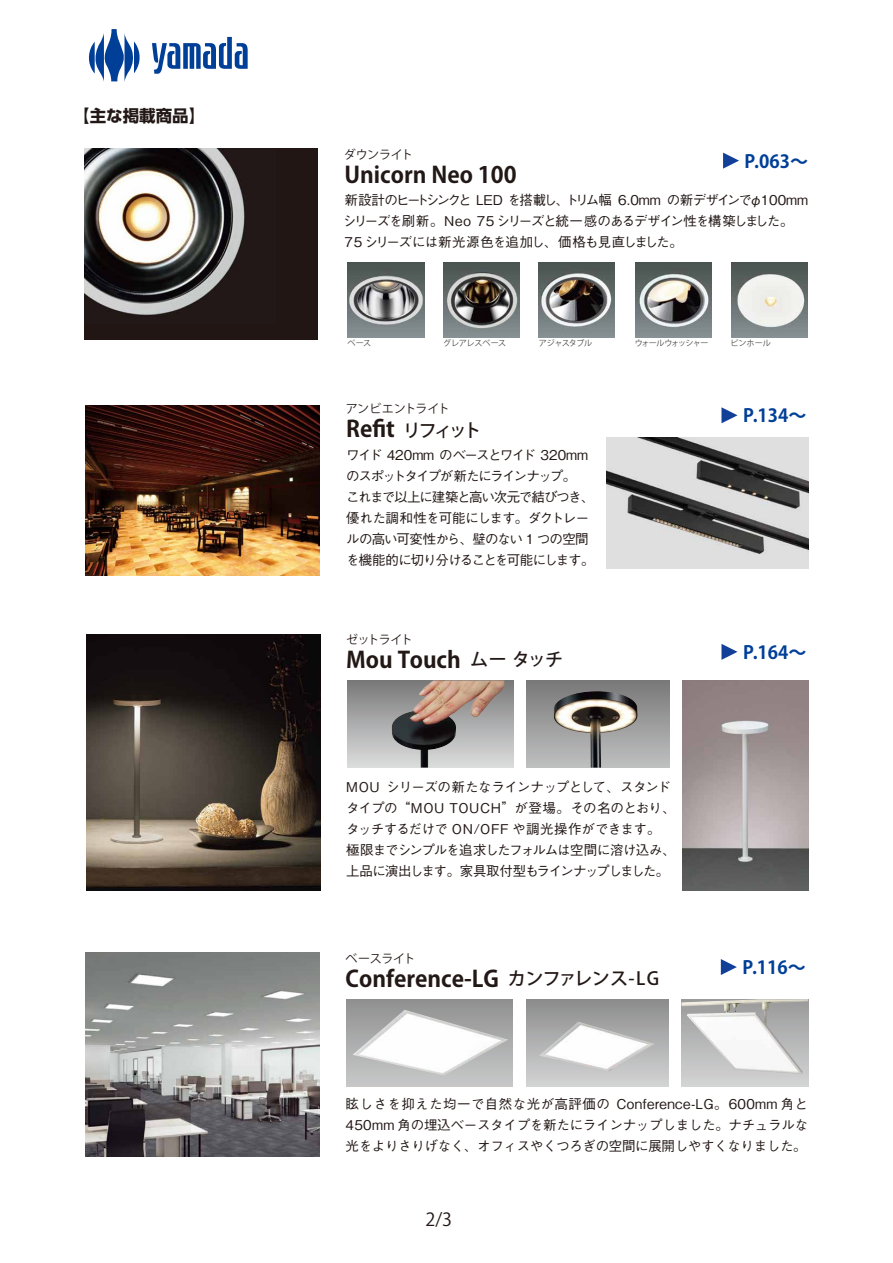
<style>
.page{position:relative;width:893px;height:1263px;background:#fff}
.page>*{position:absolute;margin:0;border:0;box-sizing:border-box;transform-origin:0 0}
.t1{font:700 22.5px "Koz Go Pr 6 N";color:#221815}
.t2{font:700 18px "Koz Go Pr 6 N";color:#003f98}
.t3{font:18px "Koz Go Pr 6 N";color:#221815}
.t4{font:700 16.5px "UD Shin Go Pro";color:#221815}
.t5{font:500 13.5px/21px "Gothic BBB Pro";letter-spacing:-.055em;color:#221815}
.t6{font:500 13.5px/21px "Gothic BBB Pro";letter-spacing:-.085em;color:#221815}
.t7{font:500 13.5px/21px "Gothic BBB Pro";letter-spacing:-.09em;color:#221815}
.t8{font:12px "Koz Go Pr 6 N";letter-spacing:-.03em;color:#221815}
.t9{font:8.1px "Koz Go Pr 6 N";letter-spacing:-.06em;color:#4c4948}
.t10{font:8.1px "Koz Go Pr 6 N";letter-spacing:-.08em;color:#4c4948}
.t11{font:8.1px "Koz Go Pr 6 N";letter-spacing:-.03em;color:#4c4948}
.s1{font-weight:500;font-size:18px}
</style>
<div class="page">
<svg style="left:88px;top:29px;width:52px;height:53px"></svg>
<svg style="left:152px;top:37px;width:96px;height:37px"></svg>
<svg style="left:723px;top:153px;width:16px;height:16px"></svg>
<div style="left:85px;top:148px;width:233px;height:192px;background:#211614"></div>
<img style="left:85px;top:148px;width:160px;height:168px">
<img style="left:348px;top:262px;width:76px;height:75px">
<img style="left:443px;top:262px;width:77px;height:75px">
<img style="left:538px;top:262px;width:77px;height:75px">
<img style="left:635px;top:262px;width:77px;height:75px">
<img style="left:731px;top:262px;width:77px;height:75px">
<img style="left:86px;top:635px;width:234px;height:255px">
<div style="left:347px;top:680px;width:167px;height:87px;background:linear-gradient(to bottom,#79797a,#dddede)"></div>
<img style="left:392px;top:680px;width:112px;height:87px">
<div style="left:527px;top:680px;width:142px;height:87px;background:linear-gradient(to bottom,#797879,#bebfc0)"></div>
<img style="left:554px;top:691px;width:84px;height:76px">
<img style="left:682px;top:680px;width:127px;height:210px">
<svg style="left:721px;top:644px;width:16px;height:16px"></svg>
<img style="left:86px;top:406px;width:234px;height:170px">
<svg style="left:721px;top:407px;width:16px;height:16px"></svg>
<img style="left:606px;top:438px;width:202px;height:131px">
<img style="left:85px;top:952px;width:234px;height:204px">
<div style="left:347px;top:999px;width:166px;height:87px;background:linear-gradient(to bottom,#909091,#c8c8c9)"></div>
<img style="left:352px;top:1009px;width:156px;height:66px">
<div style="left:526px;top:999px;width:142px;height:87px;background:linear-gradient(to bottom,#8c8c8d,#d3d4d5)"></div>
<img style="left:539px;top:1021px;width:116px;height:51px">
<div style="left:681px;top:999px;width:127px;height:87px;background:#cfd0d0"></div>
<img style="left:681px;top:999px;width:127px;height:75px">
<svg style="left:721px;top:959px;width:16px;height:16px"></svg>
<p class="t4" style="left:73px;top:102px;width:133px">【主な掲載商品】</p>
<p class="t8" style="left:344px;top:148px;width:71px">ダウンライト</p>
<h2 class="t2" style="left:745px;top:151px;width:65px">P.063～</h2>
<h1 class="t1" style="left:344px;top:162px;width:174px">Unicorn Neo 100</h1>
<p class="t7" style="left:343px;top:188px;width:467px">新設計のヒートシンクと LED を搭載し、トリム幅 6.0mm の新デザインでφ100mmシリーズを刷新。Neo 75 シリーズと統一感のあるデザイン性を構築しました。<br>75 シリーズには新光源色を追加し、価格も見直しました。</p>
<p class="t9" style="left:348px;top:338px;width:25px">ベース</p>
<p class="t11" style="left:443px;top:338px;width:65px">グレアレスベース</p>
<p class="t9" style="left:539px;top:338px;width:55px">アジャスタブル</p>
<p class="t10" style="left:635px;top:338px;width:75px">ウォールウォッシャー</p>
<p class="t9" style="left:730px;top:338px;width:42px">ピンホール</p>
<p class="t8" style="left:346px;top:401px;width:105px">アンビエントライト</p>
<h1 class="t1" style="left:346px;top:416px;width:137px">Refit <span class="s1">リフィット</span></h1>
<p class="t6" style="left:346px;top:443px;width:250px">ワイド 420mm のベースとワイド 320mmのスポットタイプが新たにラインナップ。<br>これまで以上に建築と高い次元で結びつき、優れた調和性を可能にします。ダクトレールの高い可変性から、壁のない 1 つの空間を機能的に切り分けることを可能にします。</p>
<p class="t8" style="left:346px;top:633px;width:68px">ゼットライト</p>
<h1 class="t1" style="left:346px;top:647px;width:218px">Mou Touch <span class="s1">ムー タッチ</span></h1>
<p class="t5" style="left:346px;top:774px;width:331px">MOU シリーズの新たなラインナップとして、スタンドタイプの“MOU TOUCH”が登場。その名のとおり、タッチするだけで ON/OFF や調光操作ができます。極限までシンプルを追求したフォルムは空間に溶け込み、上品に演出します。家具取付型もラインナップしました。</p>
<p class="t8" style="left:346px;top:951px;width:71px">ベースライト</p>
<h1 class="t1" style="left:346px;top:966px;width:315px">Conference-LG <span class="s1">カンファレンス-LG</span></h1>
<h2 class="t2" style="left:743px;top:406px;width:65px">P.134～</h2>
<h2 class="t2" style="left:743px;top:642px;width:65px">P.164～</h2>
<h2 class="t2" style="left:742px;top:957px;width:65px">P.116～</h2>
<p class="t5" style="left:346px;top:1092px;width:464px;text-align:justify">眩しさを抑えた均一で自然な光が高評価の Conference-LG。 600mm 角と450mm 角の埋込ベースタイプを新たにラインナップしました。ナチュラルな光をよりさりげなく、オフィスやくつろぎの空間に展開しやすくなりました。</p>
<h2 class="t3" style="left:425px;top:1209px;width:28px">2/3</h2>
</div>
